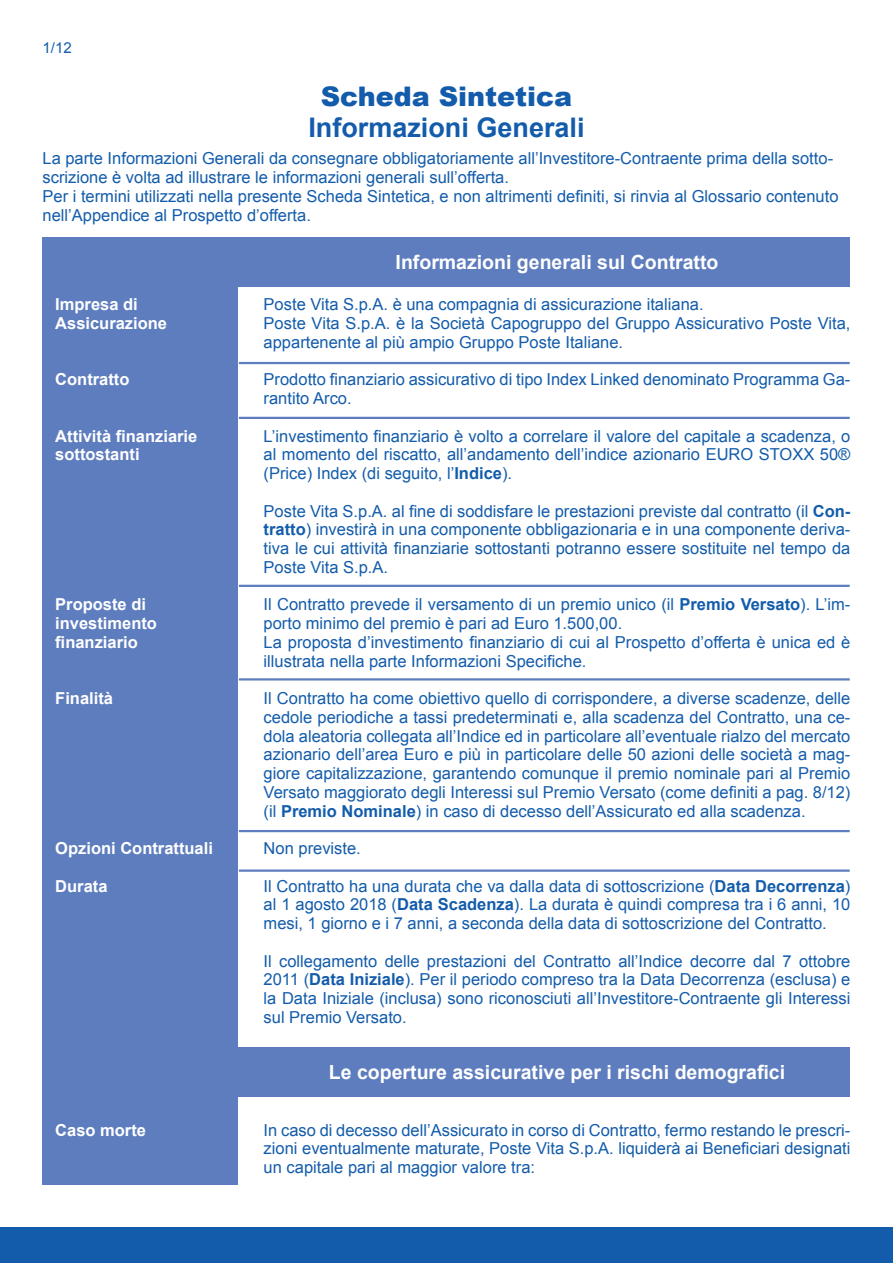
<style>
.page{position:relative;width:893px;height:1263px;background:#fff}
.page>*{position:absolute;margin:0;border:0;box-sizing:border-box;transform-origin:0 0}
.t1{font:700 27px "Arial";color:#135cab}
.t2{font:900 27px "Arial";color:#135cab}
.t3{font:700 19.5px "Arial";color:#fff}
.Normale{font:16.5px/18.8px "Arial";color:#135cab}
.t4{font:700 16.5px "Arial";color:#fff}
.t5{font:15px "Arial";color:#135cab}
.s1{font-weight:700}
</style>
<div class="page">
<div style="left:0;top:1227px;width:893px;height:36px;background:#135cab"></div>
<div style="left:43px;top:237px;width:807px;height:49px;background:#5e7dbe"></div>
<div style="left:43px;top:1047px;width:807px;height:49px;background:#5e7dbe"></div>
<div style="left:43px;top:283px;width:195px;height:901px;background:#5e7dbe"></div>
<hr style="left:239px;top:362px;width:611px;height:2px;background:#5e7dbe">
<hr style="left:239px;top:417px;width:611px;height:2px;background:#5e7dbe">
<hr style="left:239px;top:585px;width:611px;height:2px;background:#5e7dbe">
<hr style="left:239px;top:678px;width:611px;height:2px;background:#5e7dbe">
<hr style="left:239px;top:830px;width:611px;height:2px;background:#5e7dbe">
<hr style="left:239px;top:869px;width:611px;height:3px;background:#5e7dbe">
<p class="t5" style="left:43px;top:38px;width:31px">1/12</p>
<p class="t2" style="left:321px;top:77px;width:253px">Scheda Sintetica</p>
<p class="t1" style="left:308px;top:110px;width:278px">Informazioni Generali</p>
<p class="Normale" style="left:43px;top:149px;width:792px">La parte Informazioni Generali da consegnare obbligatoriamente all’Investitore-Contraente prima della sotto&shy;scrizione è volta ad illustrare le informazioni generali sull’offerta.</p>
<p class="Normale" style="left:43px;top:187px;width:797px">Per i termini utilizzati nella presente Scheda Sintetica, e non altrimenti definiti, si rinvia al Glossario contenuto nell’Appendice al Prospetto d’offerta.</p>
<p class="t3" style="left:396px;top:249px;width:324px">Informazioni generali sul Contratto</p>
<p class="t4" style="left:55px;top:294px;width:84px">Impresa di</p>
<p class="t4" style="left:55px;top:312px;width:113px">Assicurazione</p>
<p class="t4" style="left:55px;top:369px;width:76px">Contratto</p>
<p class="t4" style="left:55px;top:425px;width:144px">Attività finanziarie</p>
<p class="t4" style="left:55px;top:444px;width:86px">sottostanti</p>
<p class="t4" style="left:55px;top:594px;width:92px">Proposte di</p>
<p class="t4" style="left:55px;top:612px;width:103px">investimento</p>
<p class="t4" style="left:55px;top:631px;width:84px">finanziario</p>
<p class="t4" style="left:55px;top:687px;width:59px">Finalità</p>
<p class="t4" style="left:55px;top:837px;width:159px">Opzioni Contrattuali</p>
<p class="t4" style="left:55px;top:875px;width:54px">Durata</p>
<p class="t4" style="left:55px;top:1119px;width:92px">Caso morte</p>
<p class="Normale" style="left:264px;top:295px;width:441px">Poste Vita S.p.A. è una compagnia di assicurazione italiana.</p>
<p class="Normale" style="left:264px;top:314px;width:588px">Poste Vita S.p.A. è la Società Capogruppo del Gruppo Assicurativo Poste Vita, appartenente al più ampio Gruppo Poste Italiane.</p>
<p class="Normale" style="left:264px;top:370px;width:588px">Prodotto finanziario assicurativo di tipo Index Linked denominato Programma Ga&shy;rantito Arco.</p>
<p class="Normale" style="left:264px;top:427px;width:588px;text-align:justify">L’investimento finanziario è volto a correlare il valore del capitale a scadenza, o al momento del riscatto, all’andamento dell’indice azionario EURO STOXX 50® (Price) Index (di seguito, l’<span class="s1">Indice</span>).</p>
<p class="Normale" style="left:264px;top:502px;width:588px;text-align:justify">Poste Vita S.p.A. al fine di soddisfare le prestazioni previste dal contratto (il <span class="s1">Con&shy;tratto</span>) investirà in una componente obbligazionaria e in una componente deriva&shy;tiva le cui attività finanziarie sottostanti potranno essere sostituite nel tempo da Poste Vita S.p.A.</p>
<p class="Normale" style="left:264px;top:595px;width:588px">Il Contratto prevede il versamento di un premio unico (il <span class="s1">Premio Versato</span>). L’im&shy;porto minimo del premio è pari ad Euro 1.500,00.</p>
<p class="Normale" style="left:264px;top:633px;width:588px">La proposta d’investimento finanziario di cui al Prospetto d’offerta è unica ed è illustrata nella parte Informazioni Specifiche.</p>
<p class="Normale" style="left:264px;top:689px;width:588px;text-align:justify">Il Contratto ha come obiettivo quello di corrispondere, a diverse scadenze, delle cedole periodiche a tassi predeterminati e, alla scadenza del Contratto, una ce&shy;dola aleatoria collegata all’Indice ed in particolare all’eventuale rialzo del mercato azionario dell’area Euro e più in particolare delle 50 azioni delle società a mag&shy;giore capitalizzazione, garantendo comunque il premio nominale pari al Premio Versato maggiorato degli Interessi sul Premio Versato (come definiti a pag. 8/12) (il <span class="s1">Premio Nominale</span>) in caso di decesso dell’Assicurato ed alla scadenza.</p>
<p class="Normale" style="left:264px;top:839px;width:99px">Non previste.</p>
<p class="Normale" style="left:264px;top:877px;width:588px;text-align:justify">Il Contratto ha una durata che va dalla data di sottoscrizione (<span class="s1">Data Decorrenza</span>) al 1 agosto 2018 (<span class="s1">Data Scadenza</span>). La durata è quindi compresa tra i 6 anni, 10 mesi, 1 giorno e i 7 anni, a seconda della data di sottoscrizione del Contratto.</p>
<p class="Normale" style="left:264px;top:952px;width:588px;text-align:justify">Il collegamento delle prestazioni del Contratto all’Indice decorre dal 7 ottobre 2011 (<span class="s1">Data Iniziale</span>). Per il periodo compreso tra la Data Decorrenza (esclusa) e la Data Iniziale (inclusa) sono riconosciuti all’Investitore-Contraente gli Interessi sul Premio Versato.</p>
<p class="t3" style="left:329px;top:1059px;width:458px">Le coperture assicurative per i rischi demografici</p>
<p class="Normale" style="left:264px;top:1120px;width:588px;text-align:justify">In caso di decesso dell’Assicurato in corso di Contratto, fermo restando le prescri&shy;zioni eventualmente maturate, Poste Vita S.p.A. liquiderà ai Beneficiari designati un capitale pari al maggior valore tra:</p>
</div>
